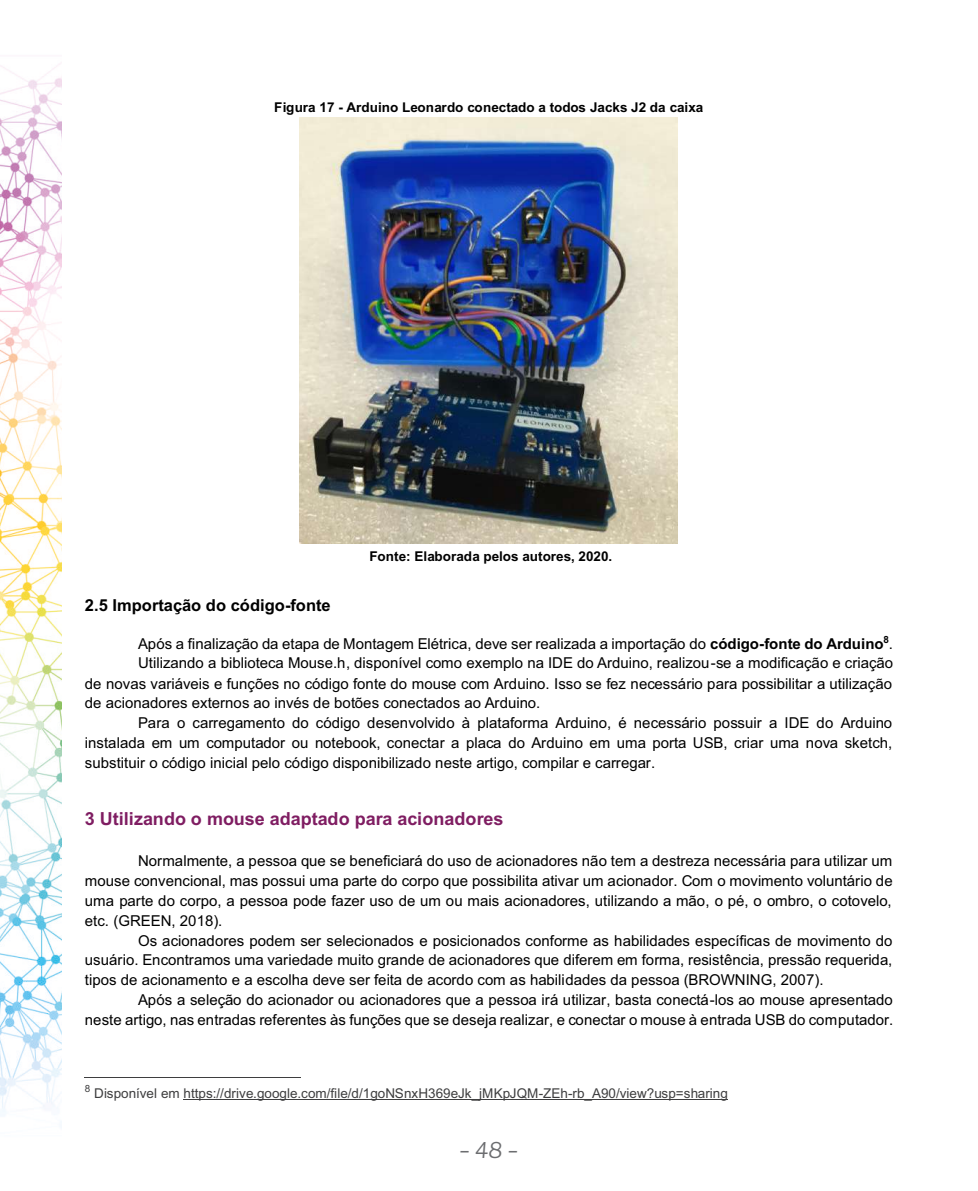
<style>
.page{position:relative;width:978px;height:1191px;background:#fff}
.page>*{position:absolute;margin:0;border:0;box-sizing:border-box;transform-origin:0 0}
.t1{font:italic 22.5px "Asterisk Sans Pro";color:#6c6d70}
.t2{font:700 18px "Arial";color:#7f1d62}
.t3{font:700 16.5px "Arial";color:#000}
.t4{font:15px/19.8px "Arial";color:#000;text-align:justify}
.t5{font:13.5px "Arial";color:#3e3e3f}
.t6{font:700 13.5px "Arial";color:#000}
.s1{font-weight:700}
</style>
<div class="page">
<img style="left:0;top:63px;width:62px;height:1060px">
<hr style="left:85px;top:1076px;width:216px;height:1px;background:#3e3e3f">
<hr style="left:184px;top:1099px;width:544px;height:1px;background:#3e3e3f">
<img style="left:300px;top:118px;width:377px;height:426px">
<p class="t6" style="left:274px;top:103px;width:431px">Figura 17 - Arduino Leonardo conectado a todos Jacks J2 da caixa</p>
<p class="t6" style="left:369px;top:551px;width:244px">Fonte: Elaborada pelos autores, 2020.</p>
<p class="t3" style="left:85px;top:598px;width:247px">2.5 Importação do código-fonte</p>
<p class="t4" style="left:138px;top:635px;width:757px">Após a finalização da etapa de Montagem Elétrica, deve ser realizada a importação do <span class="s1">código-fonte do Arduino</span><sup>8</sup>.</p>
<p class="t4" style="left:138px;top:655px;width:757px">Utilizando a biblioteca Mouse.h, disponível como exemplo na IDE do Arduino, realizou-se a modificação e criação</p>
<p class="t4" style="left:85px;top:675px;width:809px">de novas variáveis e funções no código fonte do mouse com Arduino. Isso se fez necessário para possibilitar a utilização</p>
<p class="t4" style="left:85px;top:694px;width:457px">de acionadores externos ao invés de botões conectados ao Arduino.</p>
<p class="t4" style="left:138px;top:714px;width:756px">Para o carregamento do código desenvolvido à plataforma Arduino, é necessário possuir a IDE do Arduino</p>
<p class="t4" style="left:85px;top:734px;width:809px">instalada em um computador ou notebook, conectar a placa do Arduino em uma porta USB, criar uma nova sketch,</p>
<p class="t4" style="left:85px;top:754px;width:572px">substituir o código inicial pelo código disponibilizado neste artigo, compilar e carregar.</p>
<p class="t2" style="left:85px;top:812px;width:420px">3 Utilizando o mouse adaptado para acionadores</p>
<p class="t4" style="left:85px;top:852px;width:809px;text-indent:53px">Normalmente, a pessoa que se beneficiará do uso de acionadores não tem a destreza necessária para utilizar um mouse convencional, mas possui uma parte do corpo que possibilita ativar um acionador. Com o movimento voluntário de uma parte do corpo, a pessoa pode fazer uso de um ou mais acionadores, utilizando a mão, o pé, o ombro, o cotovelo, etc. (GREEN, 2018).</p>
<p class="t4" style="left:85px;top:931px;width:809px;text-indent:53px">Os acionadores podem ser selecionados e posicionados conforme as habilidades específicas de movimento do usuário. Encontramos uma variedade muito grande de acionadores que diferem em forma, resistência, pressão requerida, tipos de acionamento e a escolha deve ser feita de acordo com as habilidades da pessoa (BROWNING, 2007).</p>
<p class="t4" style="left:85px;top:991px;width:810px;text-align:right">Após a seleção do acionador ou acionadores que a pessoa irá utilizar, basta conectá-los ao mouse apresentado<br>neste artigo, nas entradas referentes às funções que se deseja realizar, e conectar o mouse à entrada USB do computador.</p>
<p class="t5" style="left:85px;top:1088px;width:644px"><sup>8</sup> Disponível em https://drive.google.com/file/d/1goNSnxH369eJk_jMKpJQM-ZEh-rb_A90/view?usp=sharing</p>
<h1 class="t1" style="left:459px;top:1137px;width:61px">- 48 -</h1>
</div>
